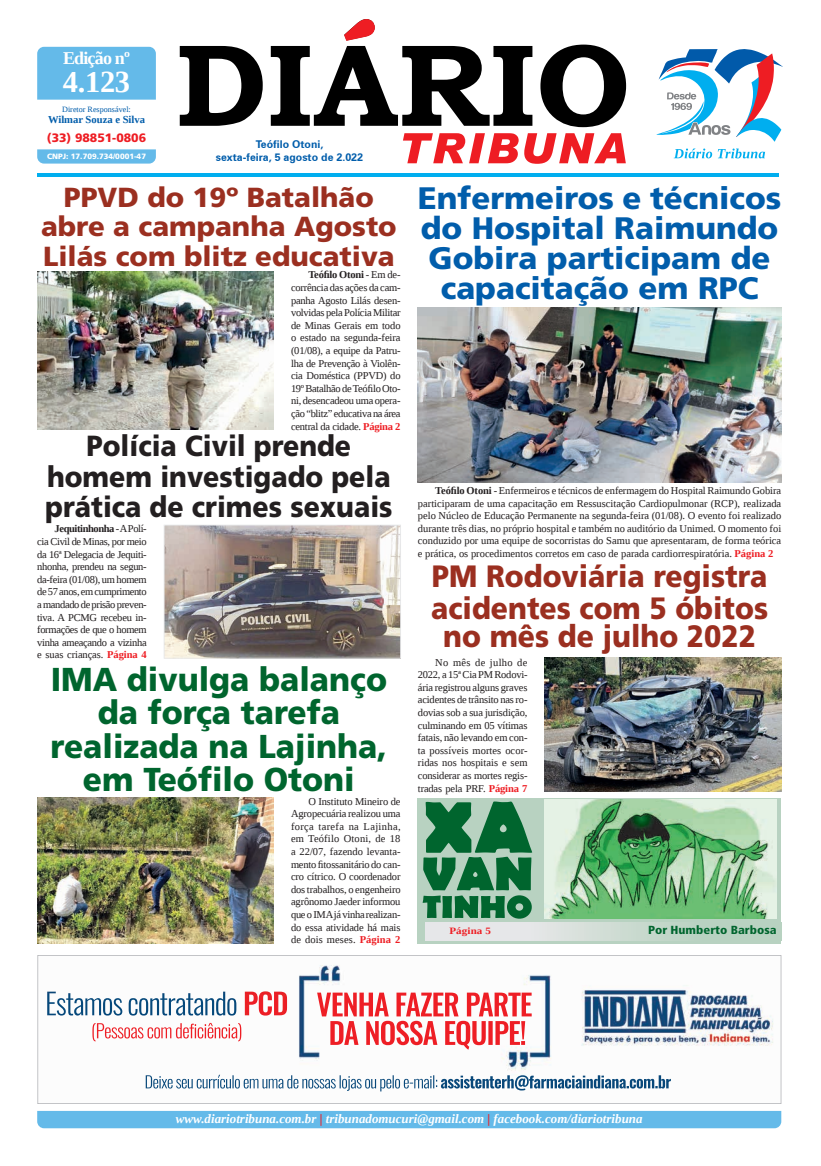
<style>
.page{position:relative;width:821px;height:1166px;background:#fff}
.page>*{position:absolute;margin:0;border:0;box-sizing:border-box;transform-origin:0 0}
.t1{font:900 33.07px/33.6px "Frutiger LT Std";color:#00652e;text-align:center;scale:.95 1}
.t2{font:900 31.06px/29.8px "Frutiger LT Std";color:#015dab;text-align:center}
.t3{font:900 30.89px/32px "Frutiger LT Std";color:#9b2f20;scale:.92 1}
.t4{font:700 30.45px "Liberation Serif";color:#fff}
.t5{font:900 29.14px/30.3px "Frutiger LT Std";color:#231f20;text-align:center;scale:.92 1}
.t6{font:900 27.56px/29.8px "Frutiger LT Std";color:#9b2f20;text-align:center}
.t7{font:700 18.03px "Liberation Serif";letter-spacing:-.045em;color:#fff}
.t8{font:italic 700 12.95px "Liberation Serif";color:#fff}
.t9{font:900 12.16px "Frutiger LT Std";color:#ee1d23}
.t10{font:900 condensed 11.72px "Frutiger LT Std";color:#00652e;scale:1.08 1}
.t11{font:700 10.67px/12.6px "Zurich BT";color:#015dab;text-align:center}
.t12{font:700 10.59px "Liberation Serif";color:#015dab}
.t13{font:10.5px/12.6px "Liberation Serif";letter-spacing:-.015em;color:#231f20;text-align:justify}
.t14{font:700 9.71px "Liberation Serif";letter-spacing:.01em;color:#ee1d23;scale:1.13 1}
.t15{font:8.14px "Liberation Serif";color:#015dab}
.t16{font:900 7.7px "Frutiger LT Std";color:#fff}
.s1{font-weight:700}
.s2{font-weight:700;color:#ee1d23}
.s3{color:#ee1d23}
</style>
<div class="page">
<hr style="left:37px;top:174px;width:742px;height:3px;background:#00aeef">
<svg style="left:180px;top:44px;width:446px;height:83px"></svg>
<svg style="left:344px;top:19px;width:31px;height:22px"></svg>
<div style="left:37px;top:47px;width:119px;height:53px;background:#64bae9"></div>
<svg style="left:37px;top:149px;width:119px;height:15px;background:#6ebeea"></svg>
<div style="left:37px;top:1111px;width:744px;height:17px;background:#64bae9"></div>
<svg style="left:403px;top:133px;width:223px;height:31px"></svg>
<svg style="left:418px;top:798px;width:363px;height:145px;background:#b9d3c1"></svg>
<svg style="left:781px;top:923px;width:1px;height:17px"></svg>
<div style="left:425px;top:923px;width:356px;height:17px;background:linear-gradient(to right,#f0ecf1,#b1cfbb)"></div>
<svg style="left:423px;top:801px;width:109px;height:117px;background:#438c63"></svg>
<img style="left:545px;top:800px;width:232px;height:118px">
<svg style="left:656px;top:49px;width:127px;height:93px"></svg>
<svg style="left:674px;top:148px;width:91px;height:10px"></svg>
<svg style="left:37px;top:955px;width:744px;height:149px"></svg>
<img style="left:418px;top:308px;width:363px;height:174px">
<img style="left:37px;top:271px;width:237px;height:159px">
<img style="left:37px;top:797px;width:237px;height:146px">
<img style="left:545px;top:657px;width:236px;height:134px">
<img style="left:164px;top:525px;width:237px;height:134px">
<h3 class="t7" style="left:63px;top:45px;width:68px">Edição nº</h3>
<h3 class="t4" style="left:63px;top:61px;width:69px">4.123</h3>
<p class="t15" style="left:62px;top:104px;width:70px">Diretor Responsável:</p>
<p class="t12" style="left:48px;top:112px;width:99px">Wilmar Souza e Silva</p>
<p class="t9" style="left:47px;top:130px;width:101px">(33) 98851-0806</p>
<p class="t16" style="left:47px;top:151px;width:100px">CNPJ: 17.709.734/0001-47</p>
<p class="t11" style="left:216px;top:138px;width:149px">Teófilo Otoni,<br>sexta-feira, 5 agosto de 2.022</p>
<h3 class="t6" style="left:41px;top:182px;width:357px">PPVD do 19º Batalhão abre a campanha Agosto<br>Lilás com blitz educativa</h3>
<p class="t13" style="left:291px;top:268px;width:111px;text-indent:17px"><span class="s1">Teófilo Otoni</span> - Em de&shy;corrência das ações da cam&shy;panha Agosto Lilás desen&shy;volvidas pela Polícia Militar de Minas Gerais em todo o estado na segunda-feira (01/08), a equipe da Patru&shy;lha de Prevenção à Violên&shy;cia Doméstica (PPVD) do 19º Batalhão de Teófilo Oto&shy;ni, desencadeou uma opera&shy;ção “blitz” educativa na área central da cidade. <span class="s2">Página 2</span></p>
<h3 class="t5" style="left:45px;top:431px;width:379px">Polícia Civil prende homem investigado pela prática de crimes sexuais</h3>
<p class="t13" style="left:37px;top:522px;width:111px;text-indent:17px"><span class="s1">Jequitinhonha</span> - A Polí&shy;cia Civil de Minas, por meio da 16ª Delegacia de Jequiti&shy;nhonha, prendeu na segun&shy;da-feira (01/08), um homem de 57 anos, em cumprimento a mandado de prisão preven&shy;tiva. A PCMG recebeu in&shy;formações de que o homem vinha ameaçando a vizinha e suas crianças. <span class="s2">Página 4</span></p>
<h1 class="t1" style="left:51px;top:662px;width:356px">IMA divulga balanço da força tarefa realizada na Lajinha, em Teófilo Otoni</h1>
<p class="t13" style="left:291px;top:795px;width:111px;text-indent:17px">O Instituto Mineiro de Agropecuária realizou uma força tarefa na Lajinha, em Teófilo Otoni, de 18 a 22/07, fazendo levanta&shy;mento fitossanitário do can&shy;cro cítrico. O coordenador dos trabalhos, o engenheiro agrônomo Jaeder informou que o IMA já vinha realizan&shy;do essa atividade há mais de dois meses. <span class="s2">Página 2</span></p>
<h2 class="t2" style="left:418px;top:184px;width:365px">Enfermeiros e técnicos do Hospital Raimundo<br>Gobira participam de capacitação em RPC</h2>
<p class="t13" style="left:418px;top:484px;width:365px;text-indent:17px"><span class="s1">Teófilo Otoni</span> - Enfermeiros e técnicos de enfermagem do Hospital Raimundo Gobira participaram de uma capacitação em Ressuscitação Cardiopulmonar (RCP), realizada pelo Núcleo de Educação Permanente na segunda-feira (01/08). O evento foi realizado durante três dias, no próprio hospital e também no auditório da Unimed. O momento foi conduzido por uma equipe de socorristas do Samu que apresentaram, de forma teórica e prática, os procedimentos corretos em caso de parada cardiorrespiratória. <span class="s2">Página 2</span></p>
<h3 class="t3" style="left:431px;top:560px;width:368px">PM Rodoviária registra acidentes com 5 óbitos</h3>
<h3 class="t3" style="left:443px;top:620px;width:341px">no mês de julho 2022</h3>
<p class="t13" style="left:418px;top:655px;width:111px;text-indent:17px">No mês de julho de 2022, a 15ª Cia PM Rodovi&shy;ária registrou alguns graves acidentes de trânsito nas ro&shy;dovias sob a sua jurisdição, culminando em 05 vítimas fatais, não levando em con&shy;ta possíveis mortes ocor&shy;ridas nos hospitais e sem considerar as mortes regis&shy;tradas pela PRF. <span class="s2">Página 7</span></p>
<p class="t14" style="left:449px;top:924px;width:38px">Página 5</p>
<p class="t10" style="left:648px;top:923px;width:120px">Por Humberto Barbosa</p>
<p class="t8" style="left:176px;top:1110px;width:468px">www.diariotribuna.com.br <span class="s3">|</span> tribunadomucuri@gmail.com <span class="s3">|</span> facebook.com/diariotribuna</p>
</div>
